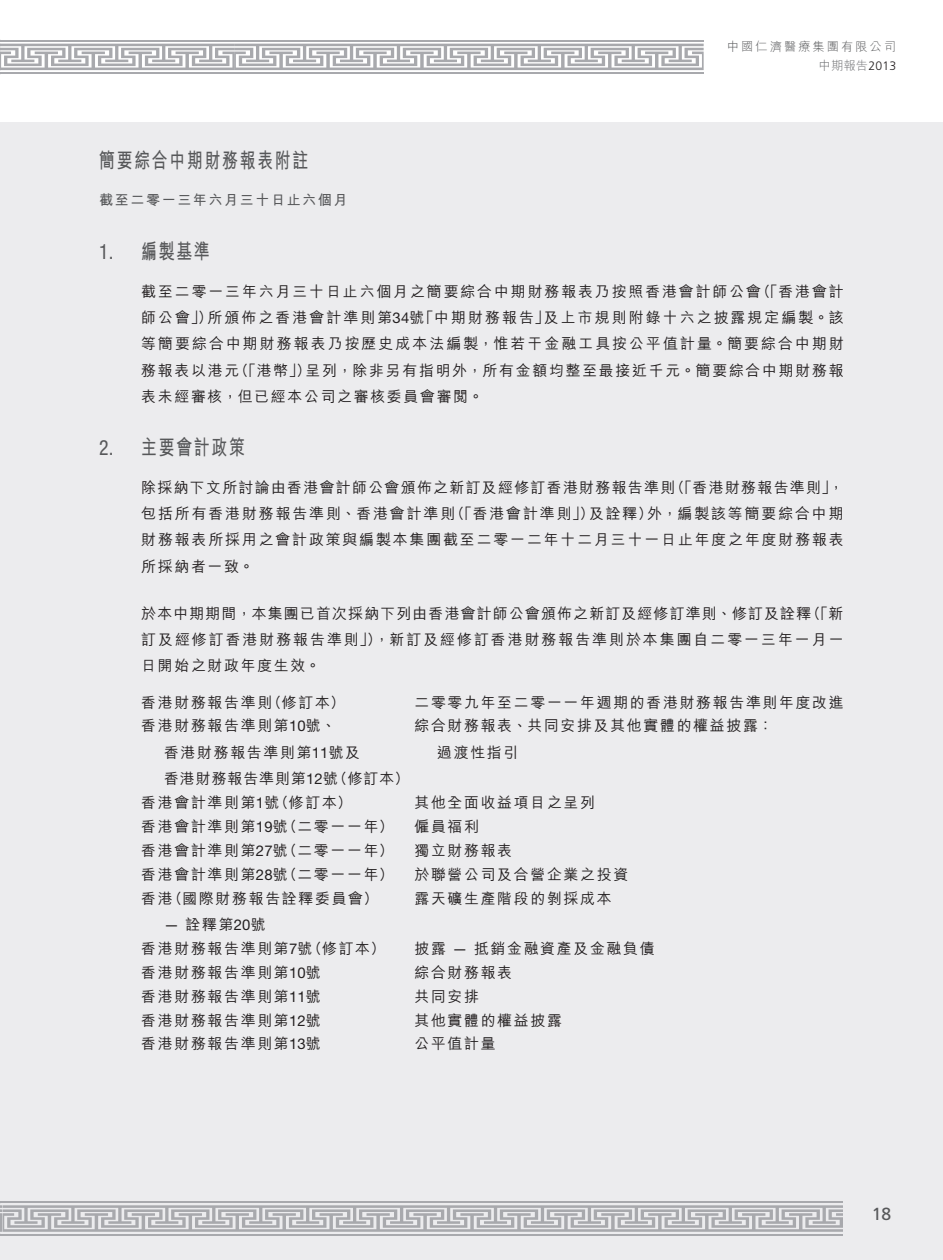
<style>
.page{position:relative;width:943px;height:1260px;background:#fff}
.page>*{position:absolute;margin:0;border:0;box-sizing:border-box;transform-origin:0 0}
._03_H1{font:700 21px "M Hei HK";letter-spacing:.115em;color:#57585a;scale:.75 1}
._03_H1-2{font:condensed 21px "Helvetica Neue LT Std";color:#57585a;scale:.94 1}
.t1{font:17.5px "Frutiger LT Std";color:#57585a}
._15_Table_Stub{font:500 14.88px/26.2px "M Hei HK";letter-spacing:.115em;color:#231f20}
._12___P2{font:500 14.88px/26.2px "M Hei HK";letter-spacing:.125em;color:#231f20}
._12___P2-2{font:500 14.88px/26.2px "M Hei HK";letter-spacing:.08em;color:#231f20}
._12___P2-3{font:500 14.88px/26.2px "M Hei HK";letter-spacing:.09em;color:#231f20}
._15_Table_Stub-2{font:500 14.88px "M Hei HK";letter-spacing:.065em;color:#231f20}
._01_Body_Text_col{font:700 14px "M Hei HK";letter-spacing:.115em;color:#57585a}
.t2{font:300 12.25px "M Hei HK";letter-spacing:.165em;color:#57585a}
.t3{font:300 12.25px "M Hei HK";color:#6c6d70}
.s1{font-family:"Frutiger LT Std";color:#231f20}
.s2{font-family:"Helvetica Neue LT Std";font-weight:400}
</style>
<div class="page">
<div style="left:0;top:122px;width:943px;height:1138px;background:#ececee"></div>
<hr style="left:0;top:72px;width:234px;height:2px;background:#a8a9ad">
<hr style="left:0;top:40px;width:234px;height:2px;background:#a8a9ad">
<svg style="left:0;top:44px;width:703px;height:26px"></svg>
<hr style="left:234px;top:72px;width:469px;height:2px;background:#a8a9ad">
<hr style="left:234px;top:40px;width:469px;height:2px;background:#a8a9ad">
<hr style="left:0;top:1234px;width:95px;height:2px;background:#a8a9ad">
<hr style="left:0;top:1201px;width:95px;height:2px;background:#a8a9ad">
<hr style="left:2px;top:1234px;width:470px;height:2px;background:#a8a9ad">
<hr style="left:2px;top:1201px;width:470px;height:2px;background:#a8a9ad">
<svg style="left:1px;top:1205px;width:842px;height:27px"></svg>
<hr style="left:472px;top:1234px;width:469px;height:2px;background:#a8a9ad">
<hr style="left:472px;top:1201px;width:469px;height:2px;background:#a8a9ad">
<div style="left:843px;top:1179px;width:100px;height:74px;background:#ececee"></div>
<hr style="left:0;top:122px;width:1px;height:1138px;background:#ececee">
<p class="_03_H1" style="left:99px;top:145px;width:280px">簡要綜合中期財務報表附註</p>
<p class="_01_Body_Text_col" style="left:99px;top:190px;width:250px">截至二零一三年六月三十日止六個月</p>
<p class="_03_H1" style="left:141px;top:236px;width:93px">編製基準</p>
<p class="_03_H1-2" style="left:99px;top:239px;width:17px">1.</p>
<p class="t2" style="left:727px;top:38px;width:171px">中國仁濟醫療集團有限公司</p>
<p class="t3" style="left:818px;top:57px;width:79px">中期報告<span class="s1">2013</span></p>
<p class="_03_H1-2" style="left:99px;top:435px;width:17px">2.</p>
<p class="_12___P2" style="left:544px;top:277px;width:301px;text-indent:-402px">截至二零一三年六月三十日止六個月之簡要綜合中期財務報表乃按照香港會計師公會<br>及上市規則附錄十六之披露規定編製。該</p>
<p class="_12___P2" style="left:755px;top:277px;width:90px">（「香港會計</p>
<p class="_12___P2" style="left:141px;top:303px;width:73px">師公會」）</p>
<p class="_12___P2" style="left:141px;top:330px;width:704px">等簡要綜合中期財務報表乃按歷史成本法編製，惟若干金融工具按公平值計量。簡要綜合中期財</p>
<p class="_12___P2" style="left:305px;top:356px;width:539px">呈列，除非另有指明外，所有金額均整至最接近千元。簡要綜合中期財務報</p>
<p class="_12___P2" style="left:208px;top:303px;width:218px">所頒佈之香港會計準則第<span class="s2">34</span>號</p>
<p class="_12___P2" style="left:419px;top:303px;width:132px">「中期財務報告」</p>
<p class="_12___P2" style="left:141px;top:356px;width:343px">務報表以港元<br>表未經審核，但已經本公司之審核委員會審閱。</p>
<p class="_03_H1" style="left:141px;top:432px;width:140px">主要會計政策</p>
<p class="_12___P2" style="left:234px;top:356px;width:78px">（「港幣」）</p>
<p class="_12___P2-3" style="left:647px;top:473px;width:198px;text-indent:-506px">除採納下文所討論由香港會計師公會頒佈之新訂及經修訂香港財務報告準則<br>外，編製該等簡要綜合中期</p>
<p class="_12___P2-3" style="left:670px;top:473px;width:175px">（「香港財務報告準則，「</p>
<p class="_12___P2" style="left:141px;top:499px;width:704px">包括所有香港財務報告準則、香港會計準則<br>財務報表所採用之會計政策與編製本集團截至二零一二年十二月三十一日止年度之年度財務報表所採納者一致。</p>
<p class="_12___P2" style="left:805px;top:599px;width:39px">（「新</p>
<p class="_12___P2" style="left:450px;top:499px;width:146px">（「香港會計準則」）</p>
<p class="_12___P2" style="left:589px;top:499px;width:65px">及詮釋）</p>
<p class="_12___P2-2" style="left:374px;top:599px;width:471px;text-indent:-233px">於本中期期間，本集團已首次採納下列由香港會計師公會頒佈之新訂及經修訂準則、修訂及詮釋<br>，新訂及經修訂香港財務報告準則於本集團自二零一三年一月一</p>
<p class="_12___P2" style="left:141px;top:625px;width:242px">訂及經修訂香港財務報告準則」）日開始之財政年度生效。</p>
<p class="_15_Table_Stub" style="left:141px;top:688px;width:132px">香港財務報告準則</p>
<p class="_15_Table_Stub" style="left:141px;top:712px;width:196px">香港財務報告準則第<span class="s2">10</span>號、</p>
<p class="_15_Table_Stub" style="left:164px;top:738px;width:198px">香港財務報告準則第<span class="s2">11</span>號及</p>
<p class="_15_Table_Stub" style="left:332px;top:764px;width:78px">（修訂本(</p>
<p class="_15_Table_Stub" style="left:267px;top:688px;width:80px">（修訂本）</p>
<p class="_15_Table_Stub-2" style="left:164px;top:768px;width:175px">香港財務報告準則第<span class="s2">12</span>號</p>
<p class="_15_Table_Stub" style="left:141px;top:788px;width:139px">香港會計準則第號<span class="s2">1</span></p>
<p class="_15_Table_Stub" style="left:274px;top:788px;width:80px">（修訂本）</p>
<p class="_15_Table_Stub" style="left:414px;top:688px;width:431px">二零零九年至二零一一年週期的香港財務報告準則年度改進</p>
<p class="_15_Table_Stub" style="left:437px;top:712px;width:337px;text-indent:-23px">綜合財務報表、共同安排及其他實體的權益披露：過渡性指引</p>
<p class="_15_Table_Stub" style="left:414px;top:788px;width:182px">其他全面收益項目之呈列</p>
<p class="_15_Table_Stub" style="left:141px;top:812px;width:148px">香港會計準則第<span class="s2">19</span>號</p>
<p class="_15_Table_Stub" style="left:282px;top:812px;width:113px">（二零一一年）</p>
<p class="_15_Table_Stub" style="left:414px;top:812px;width:66px">僱員福利</p>
<p class="_15_Table_Stub" style="left:141px;top:836px;width:148px">香港會計準則第<span class="s2">27</span>號</p>
<p class="_15_Table_Stub" style="left:282px;top:836px;width:113px">（二零一一年）</p>
<p class="_15_Table_Stub" style="left:414px;top:836px;width:99px">獨立財務報表</p>
<p class="_15_Table_Stub" style="left:141px;top:860px;width:148px">香港會計準則第<span class="s2">28</span>號</p>
<p class="_15_Table_Stub" style="left:167px;top:884px;width:212px">（國際財務報告詮釋委員會(</p>
<p class="_15_Table_Stub" style="left:282px;top:860px;width:113px">（二零一一年）</p>
<p class="_15_Table_Stub" style="left:141px;top:884px;width:33px">香港</p>
<p class="_15_Table_Stub" style="left:164px;top:910px;width:103px"><span class="s2">—</span> 詮釋第<span class="s2">20</span>號</p>
<p class="_15_Table_Stub" style="left:141px;top:934px;width:173px">香港財務報告準則第號<span class="s2">7</span></p>
<p class="_15_Table_Stub" style="left:307px;top:934px;width:80px">（修訂本）</p>
<p class="_15_Table_Stub" style="left:414px;top:860px;width:215px">於聯營公司及合營企業之投資</p>
<p class="_15_Table_Stub" style="left:414px;top:884px;width:199px">露天礦生產階段的剝採成本</p>
<p class="_15_Table_Stub" style="left:414px;top:934px;width:242px">披露 <span class="s2">—</span> 抵銷金融資產及金融負債</p>
<p class="_15_Table_Stub" style="left:141px;top:958px;width:181px">香港財務報告準則第<span class="s2">10</span>號</p>
<p class="_15_Table_Stub" style="left:414px;top:958px;width:99px">綜合財務報表</p>
<p class="_15_Table_Stub" style="left:141px;top:982px;width:181px">香港財務報告準則第<span class="s2">11</span>號</p>
<p class="_15_Table_Stub" style="left:414px;top:982px;width:66px">共同安排</p>
<p class="_15_Table_Stub" style="left:141px;top:1006px;width:181px">香港財務報告準則第<span class="s2">12</span>號</p>
<p class="_15_Table_Stub" style="left:414px;top:1006px;width:149px">其他實體的權益披露</p>
<p class="_15_Table_Stub" style="left:141px;top:1030px;width:181px">香港財務報告準則第<span class="s2">13</span>號</p>
<p class="_15_Table_Stub" style="left:414px;top:1030px;width:83px">公平值計量</p>
<p class="t1" style="left:871px;top:1204px;width:21px">18</p>
</div>
